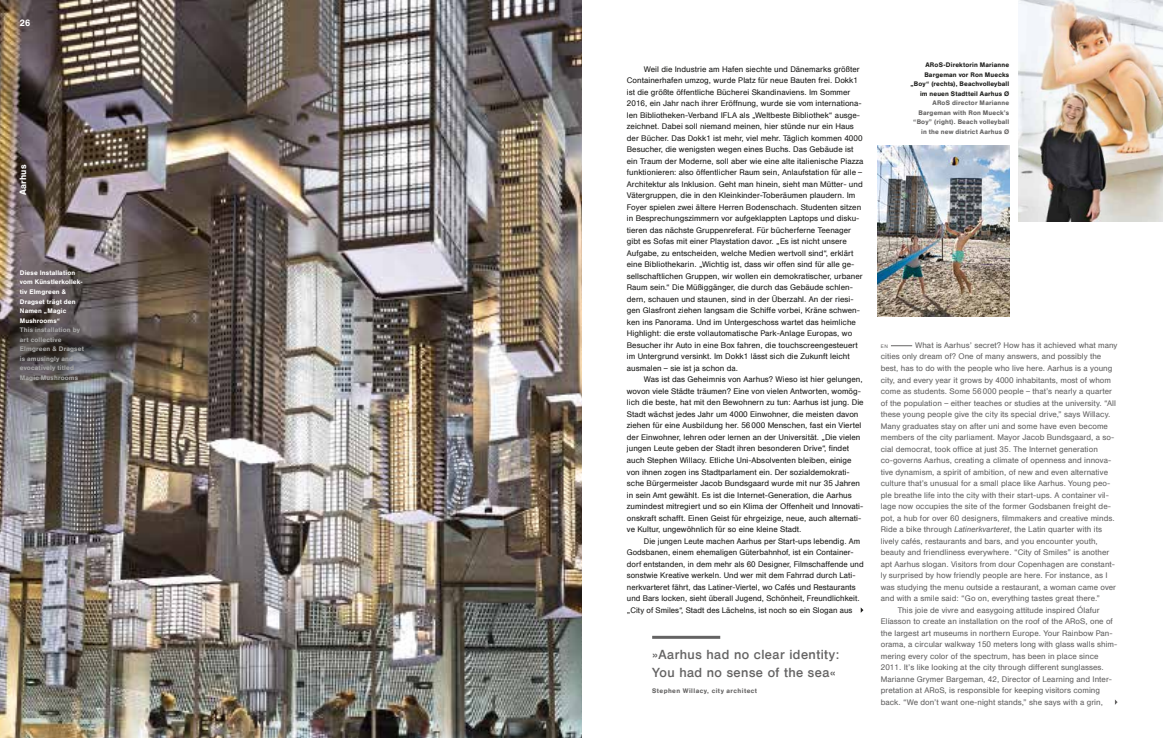
<style>
.page{position:relative;width:1163px;height:738px;background:#fff}
.page>*{position:absolute;margin:0;border:0;box-sizing:border-box;transform-origin:0 0}
.t1{font:13px/18px "Helvetica DLHCGH Romanplus";letter-spacing:.04em;color:#646363}
.t2{font:500 9px "Helvetica DLHCGH";letter-spacing:.035em;color:#fff}
.t3{font:8px/11.5px "Helvetica DLHCGH";letter-spacing:.01em;color:#1d1d1b}
.t4{font:8px "Helvetica DLHCGH";letter-spacing:.01em;color:#646363}
.t5{font:500 6.5px/9.5px "Helvetica DLHCGH";letter-spacing:.045em;color:#1d1d1b;text-align:right}
.t6{font:500 6.5px/9.5px "Helvetica DLHCGH";letter-spacing:.05em;color:#646363;text-align:right}
.t7{font:500 6.5px/9.5px "Helvetica DLHCGH";letter-spacing:.05em;color:#a8a8a7}
.t8{font:500 6.5px/9.5px "Helvetica DLHCGH";letter-spacing:.045em;color:#fff}
.t9{font:500 6.5px "Helvetica DLHCGH";letter-spacing:.09em;color:#646363}
.t10{font:5px "Helvetica DLHCGH";color:#646363}
.s1{font-style:italic}
</style>
<div class="page">
<img style="left:0;top:0;width:581px;height:737px">
<img style="left:1018px;top:0;width:144px;height:221px">
<img style="left:877px;top:145px;width:132px;height:171px">
<svg style="left:891px;top:345px;width:21px;height:1px"></svg>
<svg style="left:860px;top:607px;width:3px;height:5px"></svg>
<svg style="left:1114px;top:699px;width:3px;height:5px"></svg>
<hr style="left:652px;top:635px;width:68px;height:3px;background:#646363">
<p class="t2" style="left:20px;top:18px;width:12px">26</p>
<p class="t2" style="left:18px;top:195px;width:32px;rotate:-90deg">Aarhus</p>
<p class="t8" style="left:20px;top:268px;width:64px">Diese Installation vom Künstlerkollek&shy;tiv Elmgreen &amp;<br>Dragset trägt den<br>Namen „Magic<br>Mushrooms“</p>
<p class="t7" style="left:20px;top:325px;width:65px">This installation by art collective<br>Elmgreen &amp; Dragset is amusingly and evocatively titled<br>Magic Mushrooms</p>
<p class="t3" style="left:626px;top:63px;width:238px;text-indent:17px">Weil die Industrie am Hafen siechte und Dänemarks größter Containerhafen umzog, wurde Platz für neue Bauten frei. Dokk1 ist die größte öffentliche Bücherei Skandinaviens. Im Sommer 2016, ein Jahr nach ihrer Eröffnung, wurde sie vom internationa&shy;len Bibliotheken-Verband IFLA als „Weltbeste Bibliothek“ ausge&shy;zeichnet. Dabei soll niemand meinen, hier stünde nur ein Haus der Bücher. Das Dokk1 ist mehr, viel mehr. Täglich kommen 4000<br>Besucher, die wenigsten wegen eines Buchs. Das Gebäude ist ein Traum der Moderne, soll aber wie eine alte italienische Piazza funktionieren: also öffentlicher Raum sein, Anlaufstation für alle – Architektur als Inklusion. Geht man hinein, sieht man Mütter- und Vätergruppen, die in den Kleinkinder-Toberäumen plaudern. Im Foyer spielen zwei ältere Herren Bodenschach. Studenten sitzen in Besprechungszimmern vor aufgeklappten Laptops und disku&shy;tieren das nächste Gruppenreferat. Für bücherferne Teenager gibt es Sofas mit einer Playstation davor. „Es ist nicht unsere Aufgabe, zu entscheiden, welche Medien wertvoll sind“, erklärt eine Bibliothekarin. „Wichtig ist, dass wir offen sind für alle ge&shy;sellschaftlichen Gruppen, wir wollen ein demokratischer, urbaner Raum sein.“ Die Müßiggänger, die durch das Gebäude schlen&shy;dern, schauen und staunen, sind in der Überzahl. An der riesi&shy;gen Glasfront ziehen langsam die Schiffe vorbei, Kräne schwen&shy;ken ins Panorama. Und im Untergeschoss wartet das heimliche Highlight: die erste vollautomatische Park-Anlage Europas, wo Besucher ihr Auto in eine Box fahren, die touchscreengesteuert im Untergrund versinkt. Im Dokk1 lässt sich die Zukunft leicht ausmalen – sie ist ja schon da.</p>
<p class="t3" style="left:626px;top:374px;width:238px;text-indent:17px">Was ist das Geheimnis von Aarhus? Wieso ist hier gelungen, wovon viele Städte träumen? Eine von vielen Antworten, womög&shy;lich die beste, hat mit den Bewohnern zu tun: Aarhus ist jung. Die Stadt wächst jedes Jahr um 4000 Einwohner, die meisten davon ziehen für eine Ausbildung her. 56 000 Menschen, fast ein Viertel der Einwohner, lehren oder lernen an der Universität. „Die vielen jungen Leute geben der Stadt ihren besonderen Drive“, findet auch Stephen Willacy. Etliche Uni-Absolventen bleiben, einige von ihnen zogen ins Stadtparlament ein. Der sozialdemokrati&shy;sche Bürgermeister Jacob Bundsgaard wurde mit nur 35 Jahren in sein Amt gewählt. Es ist die Internet-Generation, die Aarhus zumindest mitregiert und so ein Klima der Offenheit und Innovati&shy;onskraft schafft. Einen Geist für ehrgeizige, neue, auch alternati&shy;ve Kultur, ungewöhnlich für so eine kleine Stadt.</p>
<p class="t3" style="left:626px;top:535px;width:238px;text-indent:17px">Die jungen Leute machen Aarhus per Start-ups lebendig. Am Godsbanen, einem ehemaligen Güterbahnhof, ist ein Container&shy;dorf entstanden, in dem mehr als 60 Designer, Filmschaffende und sonstwie Kreative werkeln. Und wer mit dem Fahrrad durch Lati&shy;nerkvarteret fährt, das Latiner-Viertel, wo Cafés und Restaurants und Bars locken, sieht überall Jugend, Schönheit, Freundlichkeit. „City of Smiles“, Stadt des Lächelns, ist noch so ein Slogan aus</p>
<h1 class="t1" style="left:652px;top:645px;width:189px">»Aarhus had no clear identity:<br>You had no sense of the sea«</h1>
<p class="t9" style="left:652px;top:686px;width:106px">Stephen Willacy, city architect</p>
<p class="t5" style="left:910px;top:60px;width:100px">ARoS-Direktorin Marianne<br>Bargeman vor Ron Muecks „Boy“ (rechts), Beachvolleyball im neuen Stadtteil Aarhus Ø</p>
<p class="t6" style="left:913px;top:98px;width:97px">ARoS director Marianne<br>Bargeman with Ron Mueck’s “Boy” (right). Beach volleyball in the new district Aarhus Ø</p>
<p class="t10" style="left:880px;top:343px;width:9px">EN</p>
<p class="t4" style="left:915px;top:340px;width:204px">What is Aarhus’ secret? How has it achieved what many</p>
<p class="t4" style="left:880px;top:352px;width:222px">cities only dream of? One of many answers, and possibly the</p>
<p class="t4" style="left:880px;top:363px;width:233px">best, has to do with the people who live here. Aarhus is a young</p>
<p class="t4" style="left:880px;top:375px;width:232px">city, and every year it grows by 4000 inhabitants, most of whom</p>
<p class="t4" style="left:880px;top:386px;width:233px">come as students. Some 56 000 people – that’s nearly a quarter</p>
<p class="t4" style="left:880px;top:398px;width:237px">of the population – either teaches or studies at the university. “All</p>
<p class="t4" style="left:880px;top:409px;width:231px">these young people give the city its special drive,” says Willacy.</p>
<p class="t4" style="left:880px;top:421px;width:229px">Many graduates stay on after uni and some have even become</p>
<p class="t4" style="left:880px;top:432px;width:235px">members of the city parliament. Mayor Jacob Bundsgaard, a so-</p>
<p class="t4" style="left:880px;top:443px;width:218px">cial democrat, took office at just 35. The Internet generation</p>
<p class="t4" style="left:880px;top:455px;width:232px">co-governs Aarhus, creating a climate of openness and innova-</p>
<p class="t4" style="left:880px;top:466px;width:229px">tive dynamism, a spirit of ambition, of new and even alternative</p>
<p class="t4" style="left:880px;top:478px;width:231px">culture that’s unusual for a small place like Aarhus. Young peo-</p>
<p class="t4" style="left:880px;top:489px;width:230px">ple breathe life into the city with their start-ups. A container vil-</p>
<p class="t4" style="left:880px;top:501px;width:232px">lage now occupies the site of the former Godsbanen freight de-</p>
<p class="t4" style="left:880px;top:512px;width:235px">pot, a hub for over 60 designers, filmmakers and creative minds.</p>
<p class="t4" style="left:880px;top:524px;width:223px">Ride a bike through <span class="s1">Latinerkvarteret</span>, the Latin quarter with its</p>
<p class="t4" style="left:880px;top:535px;width:218px">lively cafés, restaurants and bars, and you encounter youth,</p>
<p class="t4" style="left:880px;top:547px;width:230px">beauty and friendliness everywhere. “City of Smiles” is another</p>
<p class="t4" style="left:880px;top:558px;width:236px">apt Aarhus slogan. Visitors from dour Copenhagen are constant-</p>
<p class="t4" style="left:880px;top:570px;width:228px">ly surprised by how friendly people are here. For instance, as I</p>
<p class="t4" style="left:880px;top:581px;width:237px">was studying the menu outside a restaurant, a woman came over</p>
<p class="t4" style="left:880px;top:593px;width:221px">and with a smile said: “Go on, everything tastes great there.”</p>
<p class="t4" style="left:897px;top:604px;width:203px">This joie de vivre and easygoing attitude inspired Ólafur</p>
<p class="t4" style="left:880px;top:616px;width:234px">Elíasson to create an installation on the roof of the ARoS, one of</p>
<p class="t4" style="left:880px;top:627px;width:233px">the largest art museums in northern Europe. Your Rainbow Pan-</p>
<p class="t4" style="left:880px;top:639px;width:238px">orama, a circular walkway 150 meters long with glass walls shim-</p>
<p class="t4" style="left:880px;top:650px;width:219px">mering every color of the spectrum, has been in place since</p>
<p class="t4" style="left:880px;top:662px;width:224px">2011. It’s like looking at the city through different sunglasses.</p>
<p class="t4" style="left:880px;top:673px;width:233px">Marianne Grymer Bargeman, 42, Director of Learning and Inter-</p>
<p class="t4" style="left:880px;top:685px;width:221px">pretation at ARoS, is responsible for keeping visitors coming</p>
<p class="t4" style="left:880px;top:696px;width:224px">back. “We don’t want one-night stands,” she says with a grin,</p>
</div>
